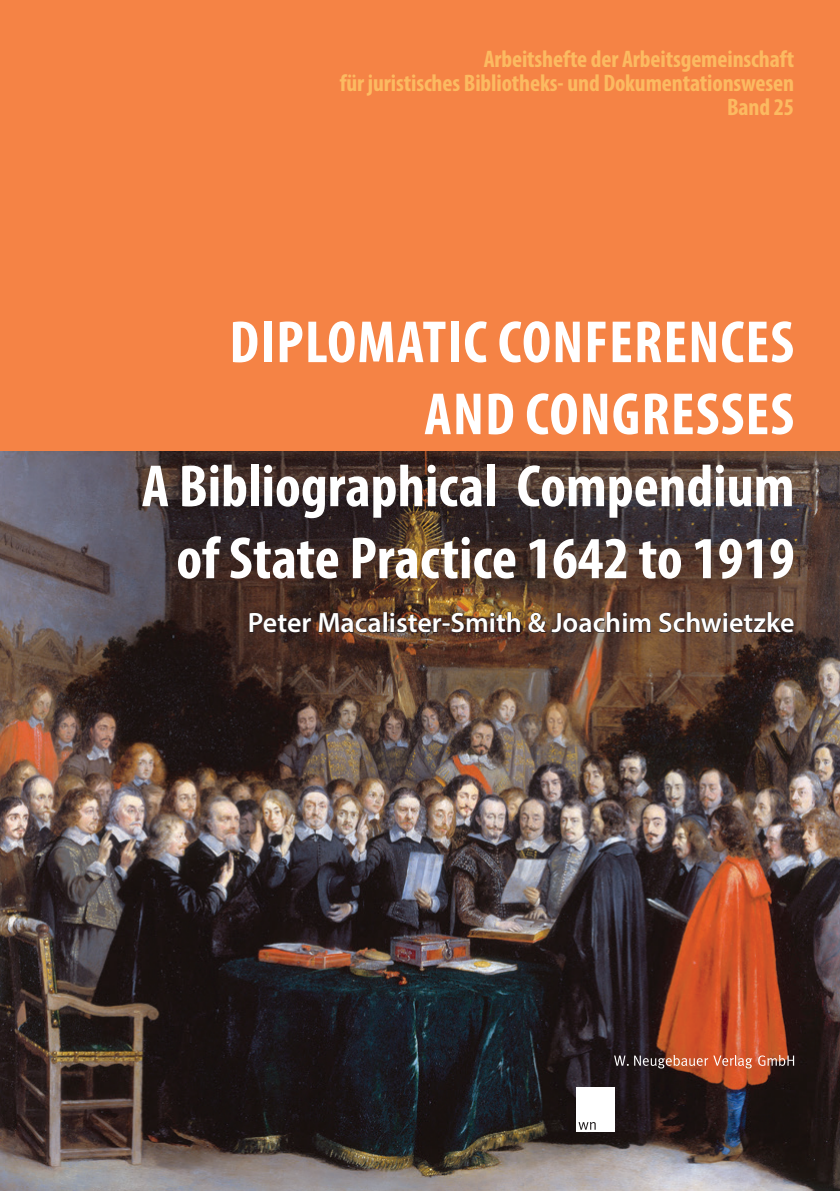
<style>
.page{position:relative;width:840px;height:1191px;background:#fff}
.page>*{position:absolute;margin:0;border:0;box-sizing:border-box;transform-origin:0 0}
.t1{font:700 condensed 60px/72px "Myriad Pro";color:#fff;text-align:right}
.t2{font:600 28px "Myriad Pro";color:#fff}
.t3{font:700 condensed 24px/24px "Myriad Pro";letter-spacing:-.005em;color:#fcba61;text-align:right}
</style>
<div class="page">
<div style="left:0;top:0;width:839px;height:676px;background:#f58345"></div>
<img style="left:0;top:451px;width:839px;height:740px">
<div style="left:575px;top:1087px;width:39px;height:45px;background:#fff"></div>
<svg style="left:578px;top:1122px;width:17px;height:7px"></svg>
<svg style="left:613px;top:1054px;width:180px;height:14px"></svg>
<svg style="left:249px;top:607px;width:132px;height:30px"></svg>
<div style="left:383px;top:612px;width:4px;height:21px;border:1px solid #231f20"></div>
<img style="left:390px;top:611px;width:131px;height:39px">
<svg style="left:527px;top:611px;width:124px;height:39px"></svg>
<svg style="left:657px;top:610px;width:137px;height:33px"></svg>
<p class="t3" style="left:339px;top:46px;width:455px">Arbeitshefte der Arbeitsgemeinschaft<br>für juristisches Bibliotheks- und Dokumentationswesen<br>Band 25</p>
<h1 class="t1" style="left:142px;top:305px;width:654px">DIPLOMATIC CONFERENCES<br>AND CONGRESSES<br>A Bibliographical Compendium of State Practice 1642 to 1919</h1>
<p class="t2" style="left:248px;top:605px;width:547px">Peter Macalister-Smith &amp; Joachim Schwietzke</p>
</div>
